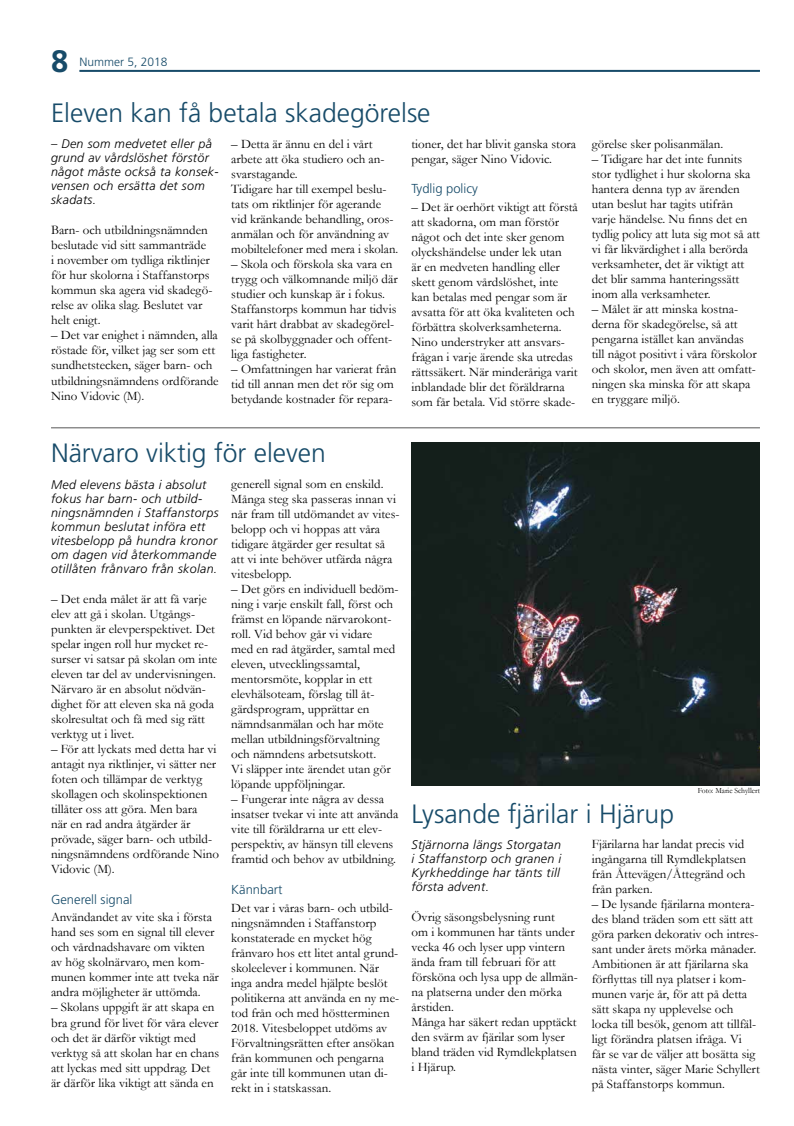
<style>
.page{position:relative;width:794px;height:1126px;background:#fff}
.page>*{position:absolute;margin:0;border:0;box-sizing:border-box;transform-origin:0 0}
.t1{font:700 31px "Frutiger";color:#174b69}
.t2{font:300 26.5px "Frutiger";color:#174b69}
.t3{font:13px/15px "Garamond";color:#000}
.t4{font:300 13px "Frutiger";color:#174b69}
.t5{font:italic 300 12.5px/14px "Frutiger";letter-spacing:.025em;color:#000}
.t6{font:300 12px "Frutiger";color:#174b69}
.t7{font:8px "Garamond";color:#000;scale:.96 1}
</style>
<div class="page">
<hr style="left:79px;top:70px;width:681px;height:2px;background:#174b69">
<hr style="left:51px;top:427px;width:709px;height:1px;background:#575756">
<img style="left:411px;top:442px;width:349px;height:343px">
<h1 class="t1" style="left:51px;top:43px;width:19px">8</h1>
<p class="t6" style="left:79px;top:55px;width:90px">Nummer 5, 2018</p>
<h2 class="t2" style="left:51px;top:98px;width:381px">Eleven kan få betala skadegörelse</h2>
<p class="t5" style="left:51px;top:137px;width:169px">– Den som medvetet eller på grund av vårdslöshet förstör något måste också ta konsek&shy;vensen och ersätta det som skadats.</p>
<p class="t3" style="left:51px;top:222px;width:163px">Barn- och utbildningsnämnden beslutade vid sitt sammanträde<br>i november om tydliga riktlinjer för hur skolorna i Staffanstorps kommun ska agera vid skadegö&shy;relse av olika slag. Beslutet var helt enigt.</p>
<p class="t3" style="left:51px;top:327px;width:169px">– Det var enighet i nämnden, alla röstade för, vilket jag ser som ett sundhetstecken, säger barn- och utbildningsnämndens ordförande<br>Nino Vidovic (M).</p>
<p class="t3" style="left:411px;top:136px;width:166px">tioner, det har blivit ganska stora pengar, säger Nino Vidovic.</p>
<p class="t4" style="left:411px;top:181px;width:68px">Tydlig policy</p>
<p class="t3" style="left:411px;top:199px;width:168px">– Det är oerhört viktigt att förstå att skadorna, om man förstör något och det inte sker genom olyckshändelse under lek utan<br>är en medveten handling eller skett genom vårdslöshet, inte kan betalas med pengar som är avsatta för att öka kvaliteten och förbättra skolverksamheterna.<br>Nino understryker att ansvars&shy;frågan i varje ärende ska utredas rättssäkert. När minderåriga varit inblandade blir det föräldrarna som får betala. Vid större skade-</p>
<p class="t3" style="left:231px;top:136px;width:168px">– Detta är ännu en del i vårt arbete att öka studiero och an&shy;svarstagande.<br>Tidigare har till exempel beslu&shy;tats om riktlinjer för agerande vid kränkande behandling, oros&shy;anmälan och för användning av mobiltelefoner med mera i skolan.</p>
<p class="t3" style="left:231px;top:255px;width:168px">– Skola och förskola ska vara en trygg och välkomnande miljö där studier och kunskap är i fokus.<br>Staffanstorps kommun har tidvis varit hårt drabbat av skadegörel&shy;se på skolbyggnader och offent&shy;liga fastigheter.</p>
<p class="t3" style="left:231px;top:360px;width:166px">– Omfattningen har varierat från tid till annan men det rör sig om betydande kostnader för repara-</p>
<p class="t3" style="left:592px;top:136px;width:133px">görelse sker polisanmälan.</p>
<p class="t3" style="left:592px;top:151px;width:170px">– Tidigare har det inte funnits stor tydlighet i hur skolorna ska hantera denna typ av ärenden utan beslut har tagits utifrån varje händelse. Nu finns det en tydlig policy att luta sig mot så att vi får likvärdighet i alla berörda verksamheter, det är viktigt att det blir samma hanteringssätt inom alla verksamheter.</p>
<p class="t3" style="left:592px;top:301px;width:167px">– Målet är att minska kostna&shy;derna för skadegörelse, så att pengarna istället kan användas till något positivt i våra förskolor och skolor, men även att omfatt&shy;ningen ska minska för att skapa en tryggare miljö.</p>
<h2 class="t2" style="left:51px;top:438px;width:276px">Närvaro viktig för eleven</h2>
<p class="t5" style="left:51px;top:477px;width:169px">Med elevens bästa i absolut fokus har barn- och utbild&shy;ningsnämnden i Staffanstorps kommun beslutat införa ett vitesbelopp på hundra kronor om dagen vid återkommande otillåten frånvaro från skolan.</p>
<p class="t3" style="left:51px;top:591px;width:168px">– Det enda målet är att få varje elev att gå i skolan. Utgångs&shy;punkten är elevperspektivet. Det spelar ingen roll hur mycket re&shy;surser vi satsar på skolan om inte eleven tar del av undervisningen.<br>Närvaro är en absolut nödvän&shy;dighet för att eleven ska nå goda skolresultat och få med sig rätt verktyg ut i livet.</p>
<p class="t3" style="left:51px;top:741px;width:169px">– För att lyckats med detta har vi antagit nya riktlinjer, vi sätter ner foten och tillämpar de verktyg skollagen och skolinspektionen tillåter oss att göra. Men bara<br>när en rad andra åtgärder är prövade, säger barn- och utbild&shy;ningsnämndens ordförande Nino<br>Vidovic (M).</p>
<p class="t4" style="left:51px;top:891px;width:83px">Generell signal</p>
<p class="t3" style="left:51px;top:909px;width:169px">Användandet av vite ska i första hand ses som en signal till elever och vårdnadshavare om vikten av hög skolnärvaro, men kom&shy;munen kommer inte att tveka när andra möjligheter är uttömda.</p>
<p class="t3" style="left:51px;top:999px;width:170px">– Skolans uppgift är att skapa en bra grund för livet för våra elever och det är därför viktigt med verktyg så att skolan har en chans att lyckas med sitt uppdrag. Det är därför lika viktigt att sända en</p>
<p class="t3" style="left:231px;top:476px;width:170px">generell signal som en enskild.<br>Många steg ska passeras innan vi når fram till utdömandet av vites&shy;belopp och vi hoppas att våra tidigare åtgärder ger resultat så att vi inte behöver utfärda några vitesbelopp.</p>
<p class="t3" style="left:231px;top:581px;width:169px">– Det görs en individuell bedöm&shy;ning i varje enskilt fall, först och främst en löpande närvarokont&shy;roll. Vid behov går vi vidare<br>med en rad åtgärder, samtal med eleven, utvecklingssamtal, mentorsmöte, kopplar in ett elevhälsoteam, förslag till åt&shy;gärdsprogram, upprättar en nämndsanmälan och har möte mellan utbildningsförvaltning och nämndens arbetsutskott.<br>Vi släpper inte ärendet utan gör löpande uppföljningar.</p>
<p class="t3" style="left:231px;top:791px;width:168px">– Fungerar inte några av dessa insatser tvekar vi inte att använda vite till föräldrarna ur ett elev&shy;perspektiv, av hänsyn till elevens framtid och behov av utbildning.</p>
<p class="t4" style="left:231px;top:881px;width:53px">Kännbart</p>
<p class="t3" style="left:231px;top:899px;width:169px">Det var i våras barn- och utbild&shy;ningsnämnden i Staffanstorp konstaterade en mycket hög frånvaro hos ett litet antal grund&shy;skoleelever i kommunen. När inga andra medel hjälpte beslöt politikerna att använda en ny me&shy;tod från och med höstterminen<br>2018. Vitesbeloppet utdöms av<br>Förvaltningsrätten efter ansökan från kommunen och pengarna går inte till kommunen utan di&shy;rekt in i statskassan.</p>
<p class="t7" style="left:698px;top:784px;width:66px">Foto: Marie Schyllert</p>
<h2 class="t2" style="left:411px;top:798px;width:264px">Lysande fjärilar i Hjärup</h2>
<p class="t5" style="left:411px;top:837px;width:151px;text-align:justify">Stjärnorna längs Storgatan i Staffanstorp och granen i Kyrkheddinge har tänts till första advent.</p>
<p class="t3" style="left:411px;top:909px;width:168px">Övrig säsongsbelysning runt<br>om i kommunen har tänts under vecka 46 och lyser upp vintern ända fram till februari för att försköna och lysa upp de allmän&shy;na platserna under den mörka årstiden.<br>Många har säkert redan upptäckt den svärm av fjärilar som lyser bland träden vid Rymdlekplatsen i Hjärup.</p>
<p class="t3" style="left:592px;top:836px;width:156px">Fjärilarna har landat precis vid ingångarna till Rymdlekplatsen från Åttevägen/Åttegränd och från parken.</p>
<p class="t3" style="left:592px;top:896px;width:170px">– De lysande fjärilarna montera&shy;des bland träden som ett sätt att göra parken dekorativ och intres&shy;sant under årets mörka månader.<br>Ambitionen är att fjärilarna ska förflyttas till nya platser i kom&shy;munen varje år, för att på detta sätt skapa ny upplevelse och locka till besök, genom att tillfäl&shy;ligt förändra platsen ifråga. Vi<br>får se var de väljer att bosätta sig nästa vinter, säger Marie Schyllert på Staffanstorps kommun.</p>
</div>
